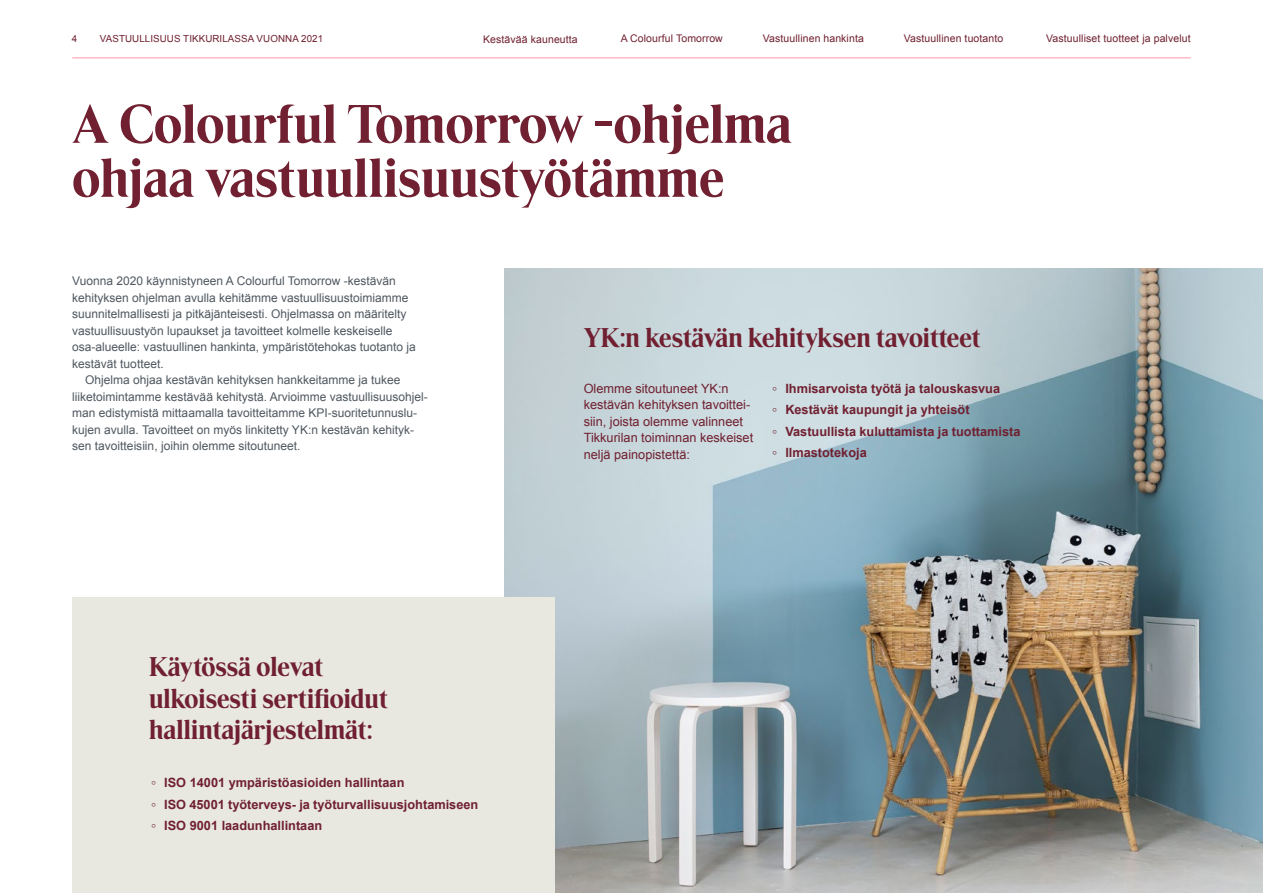
<style>
.page{position:relative;width:1263px;height:893px;background:#fff}
.page>*{position:absolute;margin:0;border:0;box-sizing:border-box;transform-origin:0 0}
.t1{font:54px/54px "Tikkurila Consumer Serif";color:#702030}
.t2{font:27px/31.5px "Tikkurila Consumer Serif";color:#702030}
.t3{font:700 12.75px/21.5px "Arial";color:#702030}
.t4{font:12.75px/16.5px "Arial";color:#702030}
.t5{font:12px/16.5px "Arial";color:#505860}
.t6{font:10.5px "Arial";letter-spacing:.01em;color:#702030}
.t7{font:9.75px "Arial";letter-spacing:.01em;color:#702030}
</style>
<div class="page">
<hr style="left:72px;top:58px;width:1119px;height:1px;background:#ff98a8">
<img style="left:504px;top:269px;width:759px;height:624px">
<div style="left:72px;top:597px;width:483px;height:296px;background:#e8e8e0"></div>
<p class="t7" style="left:72px;top:32px;width:7px">4</p>
<p class="t7" style="left:100px;top:32px;width:225px">VASTUULLISUUS TIKKURILASSA VUONNA 2021</p>
<p class="t6" style="left:483px;top:32px;width:96px">Kestävää kauneutta</p>
<p class="t6" style="left:621px;top:32px;width:104px">A Colourful Tomorrow</p>
<p class="t6" style="left:763px;top:32px;width:102px">Vastuullinen hankinta</p>
<p class="t6" style="left:904px;top:32px;width:101px">Vastuullinen tuotanto</p>
<p class="t6" style="left:1046px;top:32px;width:146px">Vastuulliset tuotteet ja palvelut</p>
<h1 class="t1" style="left:72px;top:97px;width:721px">A Colourful Tomorrow -ohjelma ohjaa vastuullisuustyötämme</h1>
<p class="t5" style="left:72px;top:273px;width:345px">Vuonna 2020 käynnistyneen A Colourful Tomorrow -kestävän kehityksen ohjelman avulla kehitämme vastuullisuustoimiamme suunnitelmallisesti ja pitkäjänteisesti. Ohjelmassa on määritelty vastuullisuustyön lupaukset ja tavoitteet kolmelle keskeiselle osa-alueelle: vastuullinen hankinta, ympäristötehokas tuotanto ja kestävät tuotteet.</p>
<p class="t5" style="left:72px;top:372px;width:357px;text-indent:13px">Ohjelma ohjaa kestävän kehityksen hankkeitamme ja tukee liiketoimintamme kestävää kehitystä. Arvioimme vastuullisuusohjel&shy;man edistymistä mittaamalla tavoitteitamme KPI-suoritetunnuslu&shy;kujen avulla. Tavoitteet on myös linkitetty YK:n kestävän kehityk&shy;sen tavoitteisiin, joihin olemme sitoutuneet.</p>
<h2 class="t2" style="left:149px;top:651px;width:241px">Käytössä olevat ulkoisesti sertifioidut hallintajärjestelmät:</h2>
<p class="t3" style="left:151px;top:772px;width:328px">◦ ISO 14001 ympäristöasioiden hallintaan<br>◦ ISO 45001 työterveys- ja työturvallisuusjohtamiseen ◦ ISO 9001 laadunhallintaan</p>
<h2 class="t2" style="left:584px;top:322px;width:399px">YK:n kestävän kehityksen tavoitteet</h2>
<p class="t4" style="left:584px;top:380px;width:171px">Olemme sitoutuneet YK:n kestävän kehityksen tavoittei&shy;siin, joista olemme valinneet<br>Tikkurilan toiminnan keskeiset neljä painopistettä:</p>
<p class="t3" style="left:772px;top:378px;width:249px">◦ Ihmisarvoista työtä ja talouskasvua<br>◦ Kestävät kaupungit ja yhteisöt<br>◦ Vastuullista kuluttamista ja tuottamista ◦ llmastotekoja</p>
</div>
